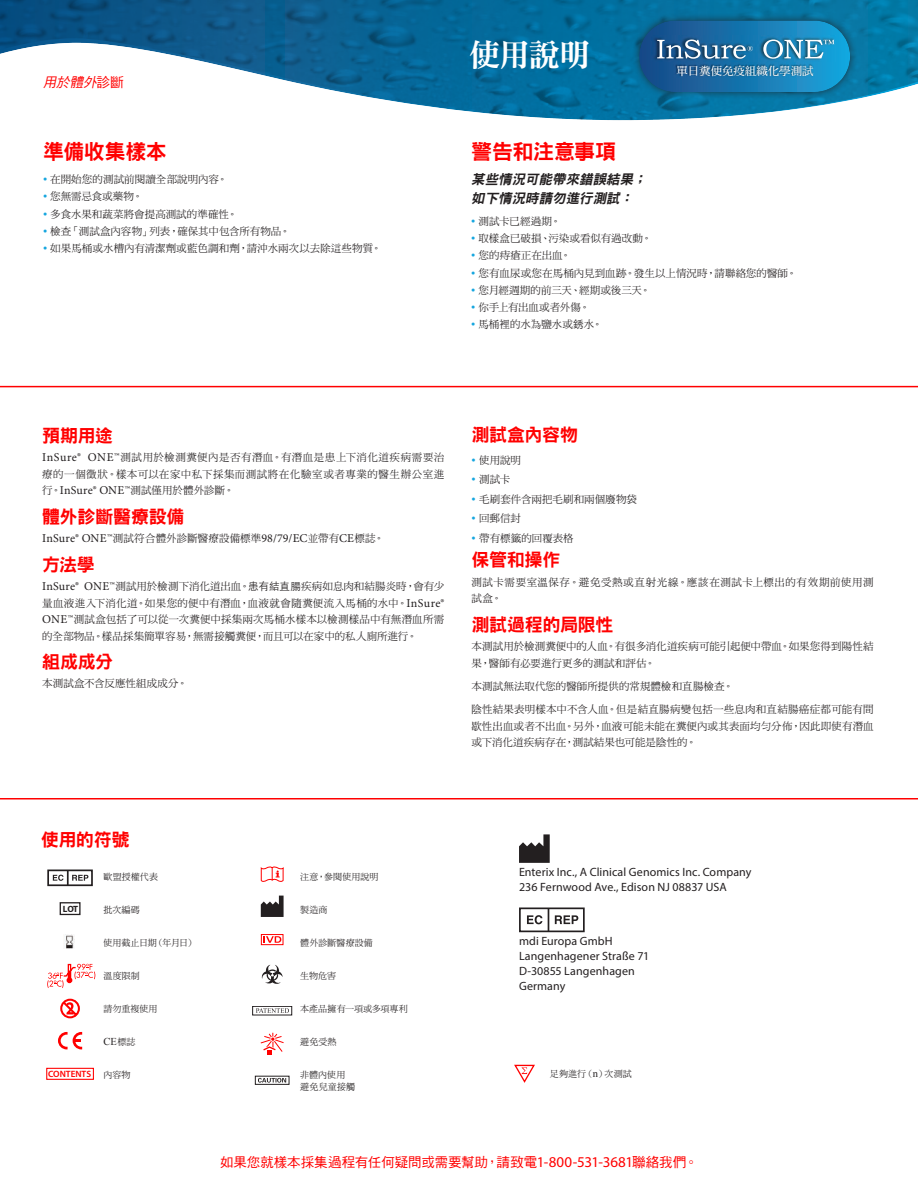
<style>
.page{position:relative;width:918px;height:1188px;background:#fff}
.page>*{position:absolute;margin:0;border:0;box-sizing:border-box;transform-origin:0 0}
.t1{font:31.5px "DF Ming Std W9";color:#fff}
.t2{font:21px "DF Hei Std W9";letter-spacing:-.015em;color:#f00}
.t3{font:18px "DF Hei Std W9";letter-spacing:-.015em;color:#f00}
.t4{font:13.5px "DF Hei Std W5";letter-spacing:-.01em;color:#f00}
.t5{font:italic 13.5px/19.5px "DF Hei Std W9";color:#231f20}
.t6{font:italic 13.5px "DF Hei Std W5";color:#f00}
.t7{font:12px/15px "Myriad Pro";letter-spacing:.01em;color:#231f20}
.t8{font:12px "Minion Pro";letter-spacing:.01em;color:#231f20}
.t9{font:11.4px "DF Ming Std W7 B5 pc H";color:#fff}
.t10{font:10.5px/16.5px "DF Ming Std W5";letter-spacing:.005em;color:#231f20;text-align:justify}
.t11{font:10.5px/16.5px "DF Ming Std W5";letter-spacing:.055em;color:#231f20}
.t12{font:10.5px "Times New Roman";color:#231f20}
.t13{font:600 9.15px "Myriad Pro";color:#f00}
.t14{font:700 9.15px "Myriad Pro";color:#231f20}
.t15{font:9px/12px "DF Ming Std W5";letter-spacing:.01em;color:#231f20}
.t16{font:9px "DF Ming Std W5";letter-spacing:-.04em;color:#231f20}
.s1{font-style:normal}
.s2{font-family:"Times New Roman";font-size:12px;color:#16a6df}
.s3{font-family:"ST Heiti SC";font-weight:300}
.s4{font-family:"Minion Pro";font-size:12px}
.s5{font-family:"DF Ming Std W5";font-size:10.5px}
.s6{font-family:"DF Ming Std W5";font-size:9px}
.s7{font-family:"Times New Roman";font-size:10.5px}
.s8{font-family:"Myriad Pro";font-size:15px}
</style>
<div class="page">
<svg style="left:0;top:0;width:918px;height:120px"></svg>
<div style="left:631px;top:13px;width:227px;height:87px;background:#231f20;opacity:.75"></div>
<svg style="left:639px;top:21px;width:211px;height:71px;background:#267aad"></svg>
<img style="left:674px;top:62px;width:140px;height:15px">
<svg style="left:519px;top:834px;width:31px;height:29px"></svg>
<svg style="left:261px;top:896px;width:23px;height:21px"></svg>
<div style="left:519px;top:908px;width:66px;height:24px;border:2px solid #231f20"></div>
<svg style="left:527px;top:915px;width:15px;height:9px"></svg>
<svg style="left:555px;top:915px;width:23px;height:9px"></svg>
<svg style="left:548px;top:909px;width:1px;height:23px"></svg>
<div style="left:47px;top:870px;width:46px;height:16px;border:2px solid #231f20"></div>
<svg style="left:53px;top:870px;width:35px;height:16px"></svg>
<svg style="left:58px;top:1032px;width:24px;height:17px"></svg>
<svg style="left:514px;top:1064px;width:21px;height:19px"></svg>
<svg style="left:260px;top:866px;width:24px;height:16px"></svg>
<svg style="left:260px;top:1032px;width:24px;height:22px"></svg>
<div style="left:46px;top:1068px;width:48px;height:12px;border:1px solid #f00"></div>
<svg style="left:60px;top:998px;width:20px;height:21px"></svg>
<div style="left:261px;top:934px;width:22px;height:11px;border:1px solid #f00"></div>
<svg style="left:263px;top:936px;width:18px;height:7px"></svg>
<div style="left:252px;top:1006px;width:40px;height:9px;border:1px solid #231f20"></div>
<svg style="left:256px;top:1008px;width:33px;height:5px"></svg>
<img style="left:64px;top:935px;width:11px;height:14px">
<div style="left:60px;top:902px;width:21px;height:13px;border:1px solid #231f20"></div>
<svg style="left:262px;top:965px;width:21px;height:19px"></svg>
<div style="left:255px;top:1076px;width:34px;height:9px;border:1px solid #231f20"></div>
<svg style="left:258px;top:1078px;width:28px;height:5px"></svg>
<svg style="left:47px;top:963px;width:48px;height:25px"></svg>
<hr style="left:0;top:386px;width:918px;height:1px;background:#f00">
<hr style="left:0;top:798px;width:918px;height:1px;background:#f00">
<p class="t6" style="left:43px;top:75px;width:82px">用於體外<span class="s1">診斷</span></p>
<h1 class="t1" style="left:469px;top:38px;width:123px">使用說明</h1>
<h2 class="t2" style="left:43px;top:140px;width:125px">準備收集樣本</h2>
<h2 class="t2" style="left:471px;top:140px;width:146px">警告和注意事項</h2>
<p class="t9" style="left:676px;top:64px;width:139px">單日糞便免疫組織化學測試</p>
<p class="t10" style="left:43px;top:171px;width:186px"><span class="s2">•</span> 在開始您的測試前閱讀全部說明內容。</p>
<p class="t10" style="left:43px;top:188px;width:101px"><span class="s2">•</span> 您無需忌食或藥物。</p>
<p class="t10" style="left:43px;top:205px;width:196px"><span class="s2">•</span> 多食水果和蔬菜將會提高測試的準確性。</p>
<p class="t10" style="left:43px;top:223px;width:249px"><span class="s2">•</span> 檢查「測試盒內容物」列表，確保其中包含所有物品。</p>
<p class="t10" style="left:43px;top:240px;width:340px"><span class="s2">•</span> 如果馬桶或水槽內有清潔劑或藍色調和劑，請沖水兩次以去除這些物質。</p>
<p class="t5" style="left:471px;top:169px;width:180px">某些情況可能帶來錯誤結果；如下情況時請勿進行測試：</p>
<p class="t10" style="left:471px;top:213px;width:91px"><span class="s2">•</span> 測試卡已經過期。</p>
<p class="t10" style="left:471px;top:230px;width:182px"><span class="s2">•</span> 取樣盒已破損、污染或看似有過改動。</p>
<p class="t10" style="left:471px;top:247px;width:101px"><span class="s2">•</span> 您的痔瘡正在出血。</p>
<p class="t10" style="left:471px;top:264px;width:327px"><span class="s2">•</span> 您有血尿或您在馬桶內見到血跡。發生以上情況時，請聯絡您的醫師。</p>
<p class="t10" style="left:471px;top:282px;width:181px"><span class="s2">•</span> 您月經週期的前三天、經期或後三天。</p>
<p class="t10" style="left:471px;top:299px;width:120px"><span class="s2">•</span> 你手上有出血或者外傷。</p>
<p class="t10" style="left:471px;top:316px;width:133px"><span class="s2">•</span> 馬桶裡的水為鹽水或<span class="s3">銹</span>水。</p>
<h3 class="t3" style="left:42px;top:426px;width:73px">預期用途</h3>
<p class="t10" style="left:42px;top:449px;width:404px"><span class="s4">InSure® ONE™</span>測試用於檢測糞便內是否有潛血。有潛血是患上下消化道疾病需要治療的一個徵狀。樣本可以在家中私下採集而測試將在化驗室或者專業的醫生辦公室進行。<span class="s4">InSure® ONE™</span>測試僅用於體外診斷。</p>
<h3 class="t3" style="left:42px;top:506px;width:144px">體外診斷醫療設備</h3>
<p class="t8" style="left:42px;top:531px;width:344px">InSure® ONE™<span class="s5">測試符合體外診斷醫療設備標準</span>98/79/EC<span class="s5">並帶有</span>CE<span class="s5">標誌。</span></p>
<h3 class="t3" style="left:42px;top:554px;width:54px">方法學</h3>
<p class="t10" style="left:42px;top:578px;width:404px"><span class="s4">InSure® ONE™</span>測試用於檢測下消化道出血。<span class="s3">患有結直腸</span>疾病如息肉和結腸炎時，會有少量血液進入下消化道。如果您的便中有潛血，血液就會隨糞便流入馬桶的水中。<span class="s4">InSure® ONE™</span>測試盒包括了可以從一次糞便中採集兩次馬桶水樣本以檢測樣品中有無潛血所需的全部物品。樣品採集簡單容易，無需接觸糞便，而且可以在家中的私人廁所進行。</p>
<h3 class="t3" style="left:42px;top:652px;width:73px">組成成分</h3>
<p class="t10" style="left:42px;top:675px;width:147px">本測試盒不含反應性組成成分。</p>
<h3 class="t3" style="left:471px;top:424px;width:108px">測試盒內容物</h3>
<p class="t10" style="left:471px;top:452px;width:51px"><span class="s2">•</span> 使用說明</p>
<p class="t10" style="left:471px;top:471px;width:41px"><span class="s2">•</span> 測試卡</p>
<p class="t10" style="left:471px;top:491px;width:167px"><span class="s2">•</span> 毛刷套件含兩把毛刷和兩個廢物袋</p>
<p class="t10" style="left:471px;top:510px;width:51px"><span class="s2">•</span> 回郵信封</p>
<p class="t10" style="left:471px;top:530px;width:104px"><span class="s2">•</span> 帶有標籤的回覆表格</p>
<h3 class="t3" style="left:471px;top:550px;width:91px">保管和操作</h3>
<p class="t11" style="left:471px;top:574px;width:404px">測試卡需要室溫保存。避免受熱或直射光線。應該在測試卡上標出的有效期前使用測試盒。</p>
<h3 class="t3" style="left:471px;top:615px;width:143px">測試過程的局限性</h3>
<p class="t10" style="left:471px;top:638px;width:404px">本測試用於檢測糞便中的人血。有很多消化道疾病可能引起便中帶血。如果您得到陽性結果，醫師有必要進行更多的測試和評估。</p>
<p class="t10" style="left:471px;top:678px;width:264px">本測試無法取代您的醫師所提供的常規體檢和直腸檢查。</p>
<p class="t10" style="left:471px;top:701px;width:404px">陰性結果表明樣本中不含人血。但是結直腸病變包括一些息肉和直結腸癌症都可能有間歇性出血或者不出血。另外，血液可能未能在糞便內或其表面均勻分佈，因此即使有潛血或下消化道疾病存在，測試結果也可能是陰性的。</p>
<h3 class="t3" style="left:41px;top:830px;width:90px">使用的符號</h3>
<p class="t14" style="left:63px;top:903px;width:17px">LOT</p>
<p class="t13" style="left:48px;top:1069px;width:45px">CONTENTS</p>
<p class="t15" style="left:103px;top:870px;width:56px">歐盟授權代表</p>
<p class="t15" style="left:103px;top:903px;width:38px">批次編碼</p>
<p class="t16" style="left:103px;top:938px;width:94px">使用截止日期（年月日）</p>
<p class="t15" style="left:103px;top:969px;width:38px">溫度限制</p>
<p class="t15" style="left:103px;top:1002px;width:56px">請勿重複使用</p>
<p class="t12" style="left:103px;top:1035px;width:34px">CE<span class="s6">標誌</span></p>
<p class="t15" style="left:103px;top:1068px;width:29px">內容物</p>
<p class="t15" style="left:300px;top:870px;width:80px">注意，參閱使用說明</p>
<p class="t15" style="left:300px;top:903px;width:29px">製造商</p>
<p class="t15" style="left:300px;top:936px;width:74px">體外診斷醫療設備</p>
<p class="t15" style="left:300px;top:969px;width:38px">生物危害</p>
<p class="t15" style="left:300px;top:1002px;width:109px">本產品擁有一項或多項專利</p>
<p class="t15" style="left:300px;top:1035px;width:38px">避免受熱</p>
<p class="t15" style="left:300px;top:1068px;width:56px">非體內使用避免兒童接觸</p>
<p class="t7" style="left:519px;top:865px;width:234px">Enterix Inc., A Clinical Genomics Inc. Company<br>236 Fernwood Ave., Edison NJ 08837 USA</p>
<p class="t7" style="left:519px;top:935px;width:132px">mdi Europa GmbH<br>Langenhagener Straße 71<br>D-30855 Langenhagen<br>Germany</p>
<p class="t15" style="left:550px;top:1067px;width:83px">足夠進行（<span class="s7">n</span>）次測試</p>
<p class="t4" style="left:220px;top:1155px;width:479px">如果您就樣本採集過程有任何疑問或需要幫助，請致電<span class="s8">1-800-531-3681</span>聯絡我們。</p>
</div>
